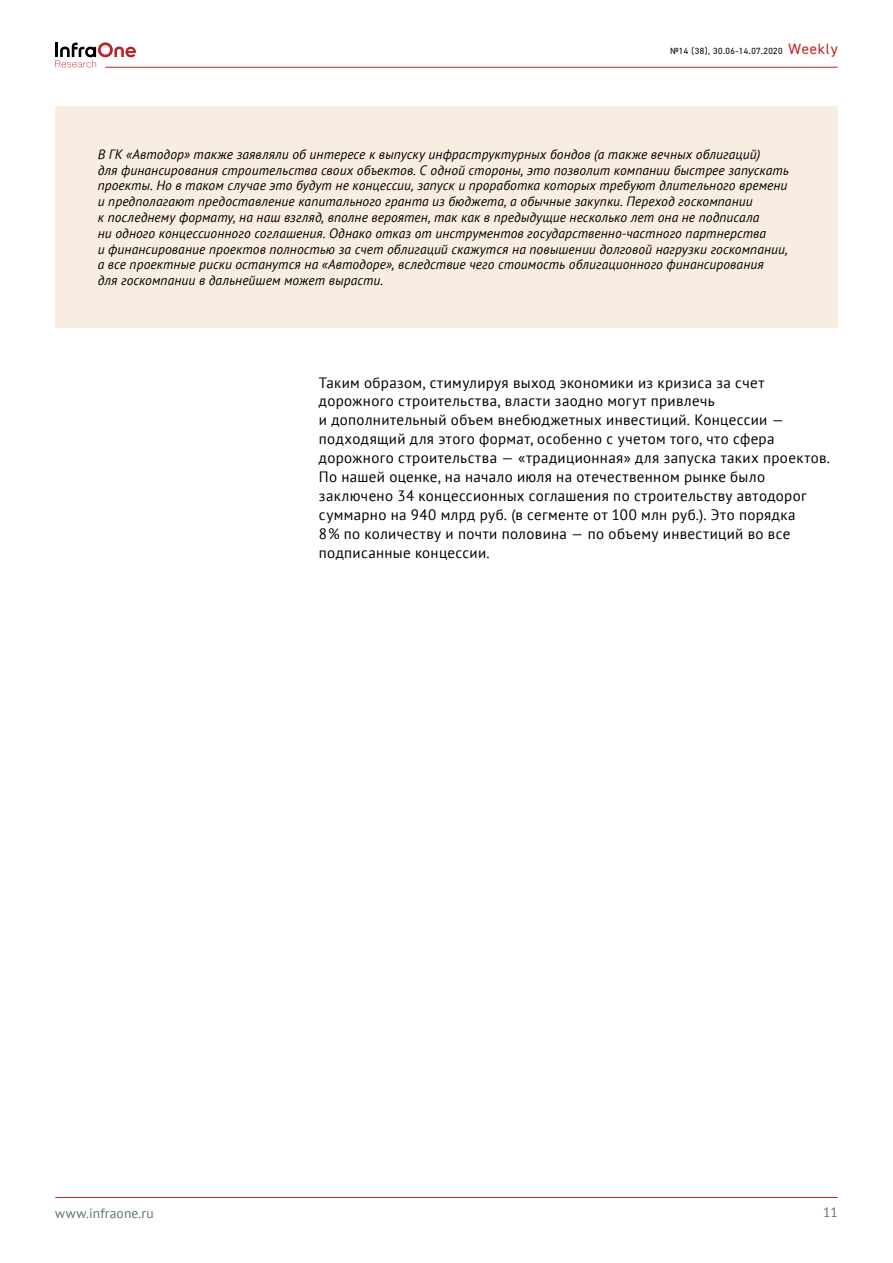
<style>
.page{position:relative;width:893px;height:1263px;background:#fff}
.page>*{position:absolute;margin:0;border:0;box-sizing:border-box;transform-origin:0 0}
.t1{font:15px/18.9px "PT Sans";letter-spacing:.025em;color:#000}
.t2{font:italic 13.5px/15.8px "PT Sans";letter-spacing:.005em;color:#000}
.t3{font:13.5px "PT Sans";letter-spacing:.01em;color:#58747c}
.t4{font:9px "DIN2014";letter-spacing:.05em;color:#000}
.s1{font-size:15px;color:#c02327}
</style>
<div class="page">
<svg style="left:55px;top:42px;width:81px;height:25px"></svg>
<div style="left:55px;top:106px;width:783px;height:221px;background:#f9ede2"></div>
<hr style="left:55px;top:1197px;width:783px;height:1px;background:#c02327">
<hr style="left:105px;top:67px;width:733px;height:1px;background:#c02327">
<p class="t4" style="left:670px;top:45px;width:169px">№14 (38), 30.06-14.07.2020 <span class="s1">Weekly</span></p>
<p class="t2" style="left:98px;top:146px;width:692px">В ГК «Автодор» также заявляли об интересе к выпуску инфраструктурных бондов (а также вечных облигаций)<br>для финансирования строительства своих объектов. С одной стороны, это позволит компании быстрее запускать проекты. Но в таком случае это будут не концессии, запуск и проработка которых требуют длительного времени и предполагают предоставление капитального гранта из бюджета, а обычные закупки. Переход госкомпании<br>к последнему формату, на наш взгляд, вполне вероятен, так как в предыдущие несколько лет она не подписала<br>ни одного концессионного соглашения. Однако отказ от инструментов государственно-частного партнерства<br>и финансирование проектов полностью за счет облигаций скажутся на повышении долговой нагрузки госкомпании, а все проектные риски останутся на «Автодоре», вследствие чего стоимость облигационного финансирования<br>для госкомпании в дальнейшем может вырасти.</p>
<p class="t1" style="left:319px;top:372px;width:513px">Таким образом, стимулируя выход экономики из кризиса за счет дорожного строительства, власти заодно могут привлечь<br>и дополнительный объем внебюджетных инвестиций. Концессии — подходящий для этого формат, особенно с учетом того, что сфера дорожного строительства — «традиционная» для запуска таких проектов.<br>По нашей оценке, на начало июля на отечественном рынке было заключено 34 концессионных соглашения по строительству автодорог суммарно на 940 млрд руб. (в сегменте от 100 млн руб.). Это порядка<br>8% по количеству и почти половина — по объему инвестиций во все подписанные концессии.</p>
<p class="t3" style="left:55px;top:1204px;width:100px">www.infraone.ru</p>
<p class="t3" style="left:823px;top:1203px;width:16px">11</p>
</div>
